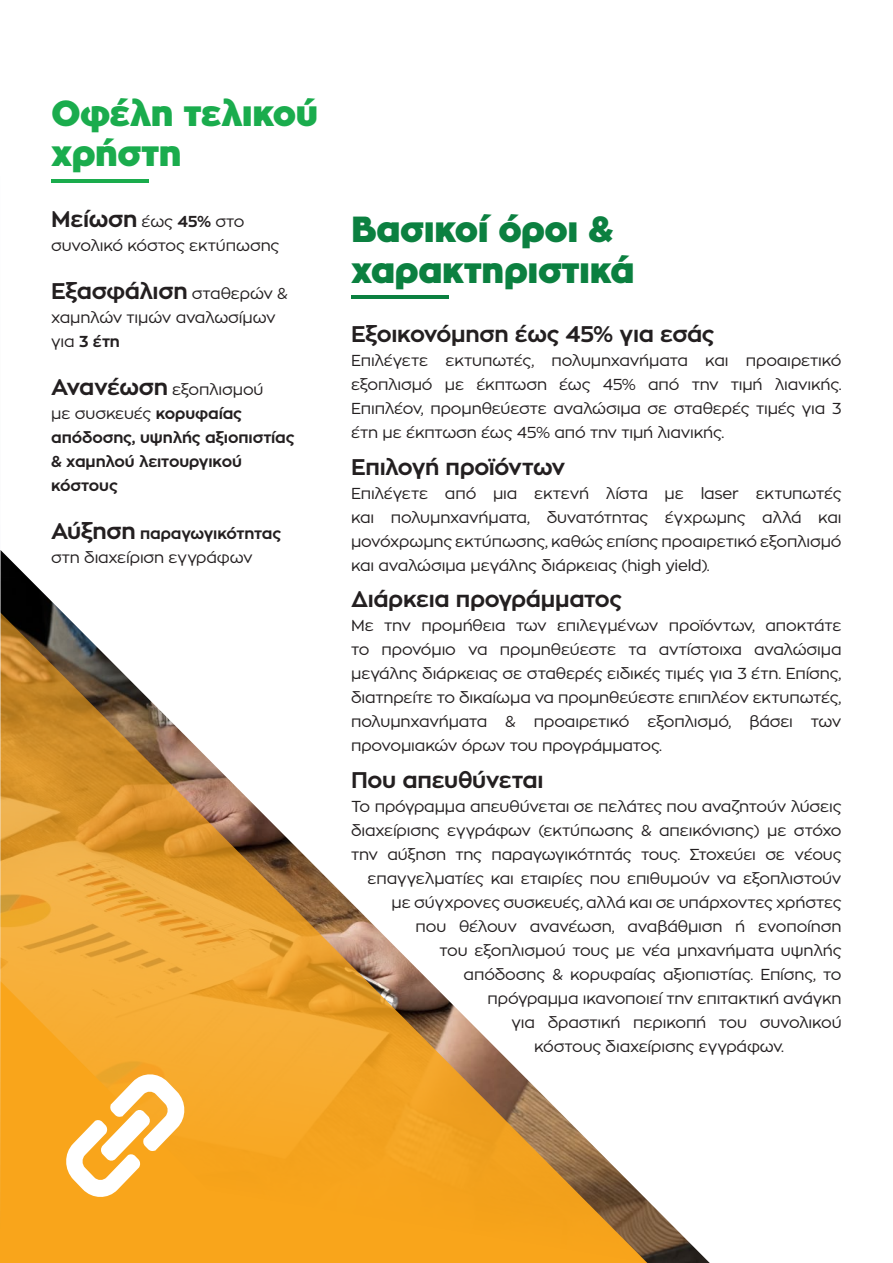
<style>
.page{position:relative;width:893px;height:1263px;background:#fff}
.page>*{position:absolute;margin:0;border:0;box-sizing:border-box;transform-origin:0 0}
.t1{font:900 36px/40.5px "Zona Pro";letter-spacing:-.015em;color:#0b8040}
.t2{font:900 36px/40.5px "Zona Pro";letter-spacing:-.015em;color:#1aac4d}
.t3{font:700 22.5px "Zona Pro";letter-spacing:-.015em;color:#231f20}
.t4{font:15.75px/24px "Zona Pro";letter-spacing:-.01em;color:#231f20;text-align:justify}
.t5{font:700 15.75px/24px "Zona Pro";letter-spacing:-.01em;color:#231f20}
.s1{font-weight:400;font-size:15.75px}
.s2{font-size:15.75px}
.s3{font-weight:700}
.s4{font-size:22.5px}
.s5{font-weight:400}
.s6{font-weight:700;font-size:22.5px}
</style>
<div class="page">
<svg style="left:1px;top:610px;width:709px;height:653px"></svg>
<svg style="left:1px;top:981px;width:280px;height:282px;background:#f7a725"></svg>
<hr style="left:51px;top:180px;width:98px;height:3px;background:#1aac4d">
<hr style="left:351px;top:295px;width:98px;height:3px;background:#0b8040">
<svg style="left:64px;top:1072px;width:123px;height:127px"></svg>
<svg style="left:0;top:550px;width:1px;height:713px"></svg>
<h1 class="t2" style="left:51px;top:93px;width:268px">Οφέλη τελικού χρήστη</h1>
<h2 class="t3" style="left:51px;top:204px;width:195px">Μείωση <span class="s1">έως</span> <span class="s2">45%</span> <span class="s1">στο</span></h2>
<p class="t4" style="left:51px;top:233px;width:230px">συνολικό κόστος εκτύπωσης</p>
<h2 class="t3" style="left:51px;top:276px;width:238px">Εξασφάλιση <span class="s1">σταθερών &amp;</span></h2>
<p class="t4" style="left:51px;top:305px;width:226px">χαμηλών τιμών αναλωσίμων για <span class="s3">3 έτη</span></p>
<p class="t5" style="left:51px;top:377px;width:245px"><span class="s4">Ανανέωση</span> <span class="s5">εξοπλισμού<br>με συσκευές</span> κορυφαίας απόδοσης, υψηλής αξιοπιστίας &amp; χαμηλού λειτουργικού κόστους</p>
<p class="t4" style="left:51px;top:521px;width:232px"><span class="s6">Αύξηση</span> <span class="s3">παραγωγικότητας </span>στη διαχείριση εγγράφων</p>
<h1 class="t1" style="left:351px;top:210px;width:285px">Βασικοί όροι &amp; χαρακτηριστικά</h1>
<h2 class="t3" style="left:351px;top:319px;width:365px">Εξοικονόμηση έως 45% για εσάς</h2>
<p class="t4" style="left:351px;top:348px;width:492px">Επιλέγετε εκτυπωτές, πολυμηχανήματα και προαιρετικό εξοπλισμό με έκπτωση έως 45% από την τιμή λιανικής.<br>Επιπλέον, προμηθεύεστε αναλώσιμα σε σταθερές τιμές για 3 έτη με έκπτωση έως 45% από την τιμή λιανικής.</p>
<h2 class="t3" style="left:351px;top:452px;width:216px">Επιλογή προϊόντων</h2>
<p class="t4" style="left:351px;top:481px;width:492px">Επιλέγετε από μια εκτενή λίστα με laser εκτυπωτές και πολυμηχανήματα, δυνατότητας έγχρωμης αλλά και μονόχρωμης εκτύπωσης, καθώς επίσης προαιρετικό εξοπλισμό και αναλώσιμα μεγάλης διάρκειας (high yield).</p>
<h2 class="t3" style="left:351px;top:585px;width:273px">Διάρκεια προγράμματος</h2>
<p class="t4" style="left:351px;top:614px;width:492px">Με την προμήθεια των επιλεγμένων προϊόντων, αποκτάτε το προνόμιο να προμηθεύεστε τα αντίστοιχα αναλώσιμα μεγάλης διάρκειας σε σταθερές ειδικές τιμές για 3 έτη. Επίσης, διατηρείτε το δικαίωμα να προμηθεύεστε επιπλέον εκτυπωτές, πολυμηχανήματα &amp; προαιρετικό εξοπλισμό, βάσει των προνομιακών όρων του προγράμματος.</p>
<h2 class="t3" style="left:351px;top:766px;width:194px">Που απευθύνεται</h2>
<p class="t4" style="left:351px;top:794px;width:492px">Το πρόγραμμα απευθύνεται σε πελάτες που αναζητούν λύσεις</p>
<p class="t4" style="left:351px;top:818px;width:492px">διαχείρισης εγγράφων (εκτύπωσης &amp; απεικόνισης) με στόχο</p>
<p class="t4" style="left:351px;top:842px;width:492px">την αύξηση της παραγωγικότητάς τους. Στοχεύει σε νέους</p>
<p class="t4" style="left:368px;top:866px;width:475px">επαγγελματίες και εταιρίες που επιθυμούν να εξοπλιστούν</p>
<p class="t4" style="left:392px;top:890px;width:452px">με σύγχρονες συσκευές, αλλά και σε υπάρχοντες χρήστες</p>
<p class="t4" style="left:416px;top:914px;width:427px">που θέλουν ανανέωση, αναβάθμιση ή ενοποίηση</p>
<p class="t4" style="left:440px;top:938px;width:404px">του εξοπλισμού τους με νέα μηχανήματα υψηλής</p>
<p class="t4" style="left:464px;top:962px;width:379px">απόδοσης &amp; κορυφαίας αξιοπιστίας. Επίσης, το</p>
<p class="t4" style="left:488px;top:986px;width:356px">πρόγραμμα ικανοποιεί την επιτακτική ανάγκη</p>
<p class="t4" style="left:512px;top:1010px;width:332px">για δραστική περικοπή του συνολικού</p>
<p class="t4" style="left:534px;top:1034px;width:252px">κόστους διαχείρισης εγγράφων.</p>
</div>
